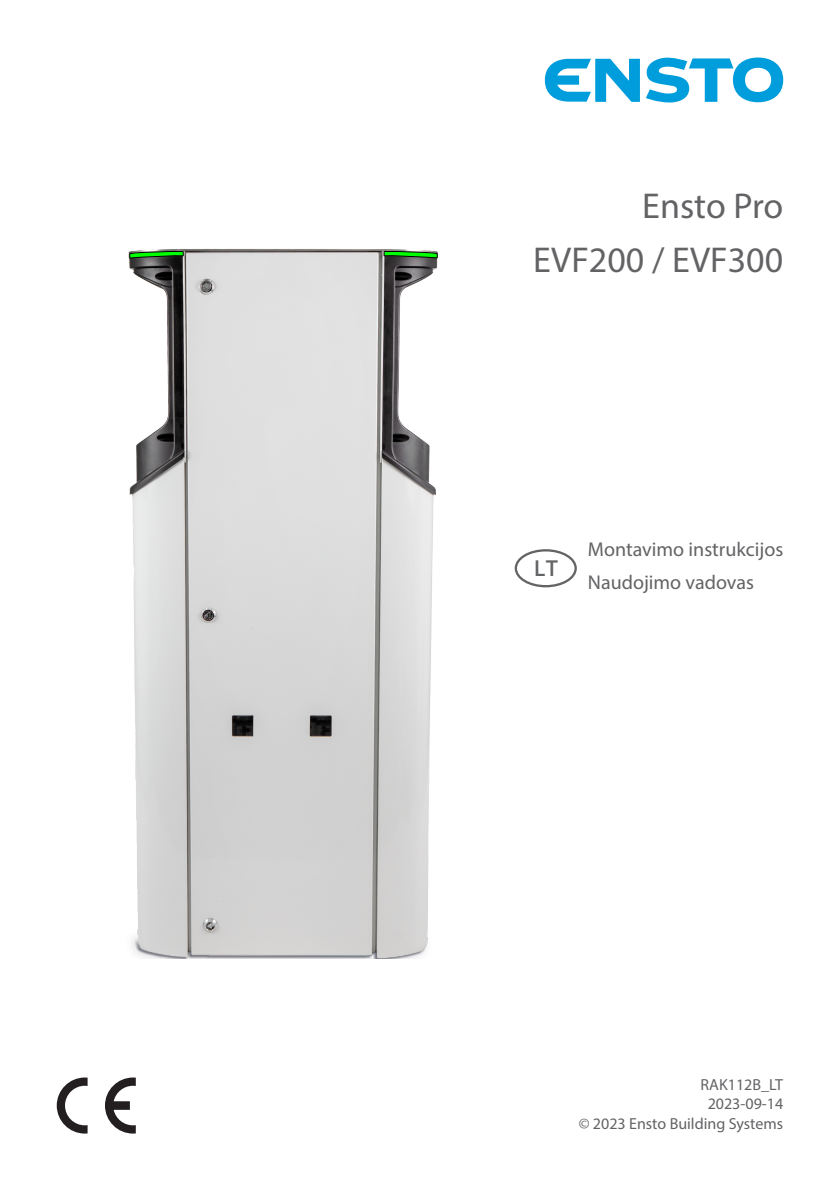
<style>
.page{position:relative;width:840px;height:1191px;background:#fff}
.page>*{position:absolute;margin:0;border:0;box-sizing:border-box;transform-origin:0 0}
.Titel{font:36px "Myriad Pro";color:#636366}
.t1{font:600 21.8px "Open Sans";color:#636466}
.Address_information{font:20px "Myriad Pro";color:#636366}
.Address_information-2{font:16px "Myriad Pro";color:#636366}
</style>
<div class="page">
<svg style="left:544px;top:59px;width:95px;height:43px"></svg>
<svg style="left:646px;top:57px;width:136px;height:45px"></svg>
<svg style="left:57px;top:1077px;width:30px;height:56px"></svg>
<svg style="left:105px;top:1077px;width:31px;height:56px"></svg>
<img style="left:128px;top:248px;width:310px;height:710px">
<svg style="left:129px;top:250px;width:55px;height:9px"></svg>
<svg style="left:383px;top:250px;width:55px;height:9px"></svg>
<div style="left:514px;top:549px;width:62px;height:38px;border:2px solid #636466;border-radius:50%"></div>
<p class="Titel" style="left:642px;top:183px;width:142px">Ensto Pro</p>
<p class="Titel" style="left:533px;top:238px;width:251px">EVF200 / EVF300</p>
<p class="t1" style="left:533px;top:553px;width:26px">LT</p>
<p class="Address_information" style="left:587px;top:537px;width:197px">Montavimo instrukcijos</p>
<p class="Address_information" style="left:587px;top:570px;width:167px">Naudojimo vadovas</p>
<p class="Address_information-2" style="left:700px;top:1074px;width:84px">RAK112B_LT</p>
<p class="Address_information-2" style="left:707px;top:1093px;width:77px">2023-09-14</p>
<p class="Address_information-2" style="left:578px;top:1113px;width:206px">© 2023 Ensto Building Systems</p>
</div>
